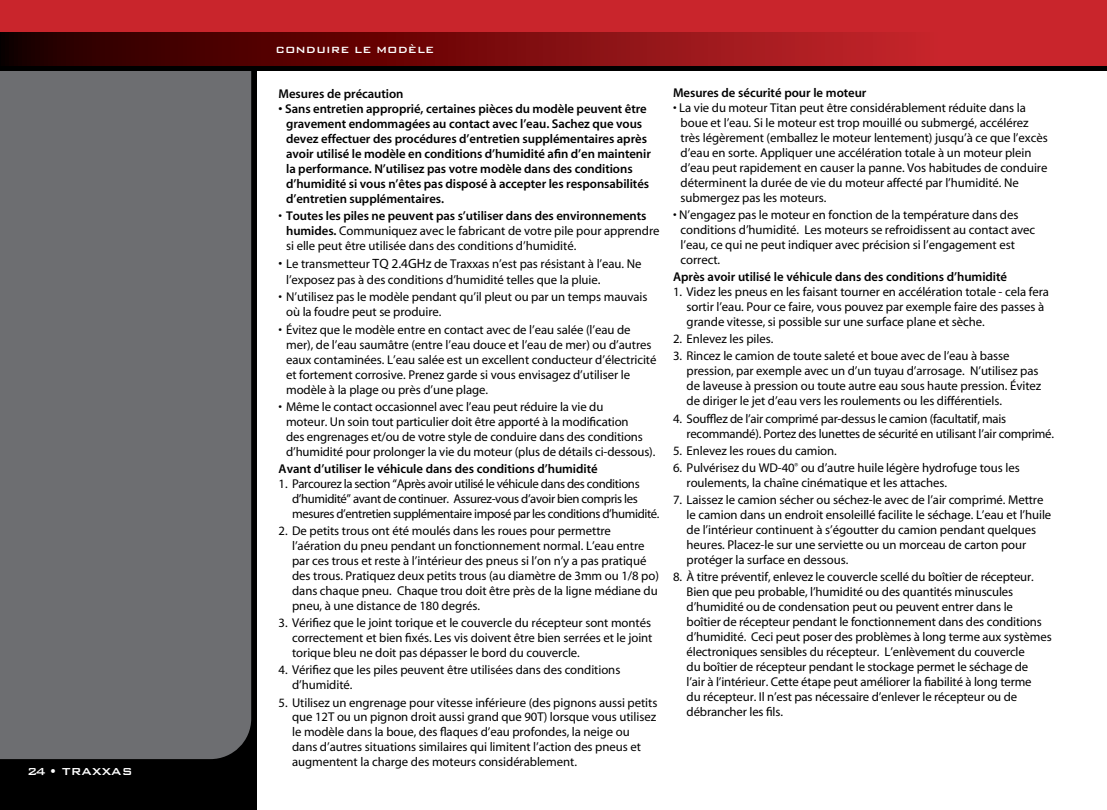
<style>
.page{position:relative;width:1107px;height:810px;background:#fff}
.page>*{position:absolute;margin:0;border:0;box-sizing:border-box;transform-origin:0 0}
.t1{font:13.5px "Bank Gothic Medium BT";color:#fff}
.t2{font:12.75px/15px "Myriad";letter-spacing:-.005em;color:#000}
.t3{font:600 12.75px/15px "Myriad";letter-spacing:-.005em;color:#000}
.t4{font:12.75px/15px "Myriad";letter-spacing:-.03em;color:#000}
.t5{font:12px "Bank Gothic Medium BT";color:#fff}
.s1{font-weight:600}
.s2{font-size:13.5px}
</style>
<div class="page">
<div style="left:0;top:13px;width:256px;height:797px;background:#000"></div>
<div style="left:0;top:71px;width:251px;height:688px;background:#6d6e71"></div>
<div style="left:0;top:0;width:1107px;height:70px;background:#000"></div>
<div style="left:0;top:0;width:1107px;height:51px;background:#c9252c"></div>
<svg style="left:0;top:32px;width:1107px;height:34px;background:#801012"></svg>
<p class="t1" style="left:27px;top:764px;width:107px">24 • TRAXXAS</p>
<p class="t5" style="left:275px;top:43px;width:160px">CONDUIRE LE MODÈLE</p>
<p class="t3" style="left:279px;top:86px;width:126px">Mesures de précaution</p>
<p class="t3" style="left:286px;top:101px;width:366px;text-indent:-7px">• Sans entretien approprié, certaines pièces du modèle peuvent être gravement endommagées au contact avec l’eau. Sachez que vous devez effectuer des procédures d’entretien supplémentaires après avoir utilisé le modèle en conditions d’humidité afin d’en maintenir la performance. N’utilisez pas votre modèle dans des conditions d’humidité si vous n’êtes pas disposé à accepter les responsabilités d’entretien supplémentaires.</p>
<p class="t2" style="left:286px;top:209px;width:375px;text-indent:-7px">• <span class="s1">Toutes les piles ne peuvent pas s’utiliser dans des environnements humides.</span> Communiquez avec le fabricant de votre pile pour apprendre si elle peut être utilisée dans des conditions d’humidité.</p>
<p class="t2" style="left:286px;top:256px;width:357px;line-height:16.2px;text-indent:-8px"><span class="s2">•</span> Le transmetteur <span class="s2">TQ 2.4GHz</span> de Traxxas n’est pas résistant à l’eau. Ne l’exposez pas à des conditions d’humidité telles que la pluie<span class="s2">.</span></p>
<p class="t2" style="left:286px;top:290px;width:363px;text-indent:-7px">• N’utilisez pas le modèle pendant qu’il pleut ou par un temps mauvais où la foudre peut se produire.</p>
<p class="t2" style="left:286px;top:322px;width:372px;text-indent:-7px">• Évitez que le modèle entre en contact avec de l’eau salée (l’eau de mer), de l’eau saumâtre (entre l’eau douce et l’eau de mer) ou d’autres eaux contaminées. L’eau salée est un excellent conducteur d’électricité et fortement corrosive. Prenez garde si vous envisagez d’utiliser le modèle à la plage ou près d’une plage.</p>
<p class="t2" style="left:286px;top:400px;width:371px;text-indent:-7px">• Même le contact occasionnel avec l’eau peut réduire la vie du<br>moteur. Un soin tout particulier doit être apporté à la modification<br>des engrenages et/ou de votre style de conduire dans des conditions d’humidité pour prolonger la vie du moteur (plus de détails ci-dessous).</p>
<p class="t3" style="left:279px;top:462px;width:321px">Avant d’utiliser le véhicule dans des conditions d’humidité</p>
<p class="t4" style="left:292px;top:477px;width:369px;text-indent:-14px">1. Parcourez la section “Après avoir utilisé le véhicule dans des conditions d’humidité” avant de continuer. Assurez-vous d’avoir bien compris les mesures d’entretien supplémentaire imposé par les conditions d’humidité.</p>
<p class="t2" style="left:292px;top:524px;width:368px;text-indent:-14px">2. De petits trous ont été moulés dans les roues pour permettre l’aération du pneu pendant un fonctionnement normal. L’eau entre par ces trous et reste à l’intérieur des pneus si l’on n’y a pas pratiqué des trous. Pratiquez deux petits trous (au diamètre de 3mm ou 1/8 po) dans chaque pneu. Chaque trou doit être près de la ligne médiane du pneu, à une distance de 180 degrés.</p>
<p class="t2" style="left:292px;top:616px;width:362px;text-align:justify;text-indent:-14px">3. Vérifiez que le joint torique et le couvercle du récepteur sont montés correctement et bien fixés. Les vis doivent être bien serrées et le joint torique bleu ne doit pas dépasser le bord du couvercle.</p>
<p class="t2" style="left:292px;top:663px;width:330px;text-indent:-14px">4. Vérifiez que les piles peuvent être utilisées dans des conditions d’humidité.</p>
<p class="t2" style="left:292px;top:695px;width:367px;text-indent:-14px">5. Utilisez un engrenage pour vitesse inférieure (des pignons aussi petits que 12T ou un pignon droit aussi grand que 90T) lorsque vous utilisez le modèle dans la boue, des flaques d’eau profondes, la neige ou dans d’autres situations similaires qui limitent l’action des pneus et augmentent la charge des moteurs considérablement.</p>
<p class="t3" style="left:673px;top:86px;width:195px">Mesures de sécurité pour le moteur</p>
<p class="t2" style="left:681px;top:101px;width:369px;text-indent:-7px">• La vie du moteur Titan peut être considérablement réduite dans la boue et l’eau. Si le moteur est trop mouillé ou submergé, accélérez très légèrement (emballez le moteur lentement) jusqu’à ce que l’excès d’eau en sorte. Appliquer une accélération totale à un moteur plein d’eau peut rapidement en causer la panne. Vos habitudes de conduire déterminent la durée de vie du moteur affecté par l’humidité. Ne submergez pas les moteurs.</p>
<p class="t2" style="left:681px;top:208px;width:356px;text-indent:-7px">• N’engagez pas le moteur en fonction de la température dans des conditions d’humidité. Les moteurs se refroidissent au contact avec l’eau, ce qui ne peut indiquer avec précision si l’engagement est correct.</p>
<p class="t3" style="left:673px;top:270px;width:335px">Après avoir utilisé le véhicule dans des conditions d’humidité</p>
<p class="t2" style="left:687px;top:285px;width:364px;text-indent:-14px">1. Videz les pneus en les faisant tourner en accélération totale - cela fera sortir l’eau. Pour ce faire, vous pouvez par exemple faire des passes à grande vitesse, si possible sur une surface plane et sèche.</p>
<p class="t2" style="left:673px;top:332px;width:102px">2. Enlevez les piles.</p>
<p class="t2" style="left:687px;top:349px;width:356px;text-indent:-14px">3. Rincez le camion de toute saleté et boue avec de l’eau à basse pression, par exemple avec un d’un tuyau d’arrosage. N’utilisez pas de laveuse à pression ou toute autre eau sous haute pression. Évitez de diriger le jet d’eau vers les roulements ou les différentiels.</p>
<p class="t2" style="left:687px;top:411px;width:369px;text-indent:-14px">4. Soufflez de l’air comprimé par-dessus le camion (facultatif, mais recommandé). Portez des lunettes de sécurité en utilisant l’air comprimé.</p>
<p class="t2" style="left:673px;top:444px;width:165px">5. Enlevez les roues du camion.</p>
<p class="t2" style="left:687px;top:461px;width:335px;text-indent:-14px">6. Pulvérisez du WD-40<sup>®</sup> ou d’autre huile légère hydrofuge tous les roulements, la chaîne cinématique et les attaches.</p>
<p class="t2" style="left:687px;top:493px;width:366px;text-indent:-14px">7. Laissez le camion sécher ou séchez-le avec de l’air comprimé. Mettre le camion dans un endroit ensoleillé facilite le séchage. L’eau et l’huile de l’intérieur continuent à s’égoutter du camion pendant quelques heures. Placez-le sur une serviette ou un morceau de carton pour protéger la surface en dessous.</p>
<p class="t2" style="left:687px;top:570px;width:367px;text-indent:-14px">8. À titre préventif, enlevez le couvercle scellé du boîtier de récepteur.<br>Bien que peu probable, l’humidité ou des quantités minuscules d’humidité ou de condensation peut ou peuvent entrer dans le<br>boîtier de récepteur pendant le fonctionnement dans des conditions d’humidité. Ceci peut poser des problèmes à long terme aux systèmes électroniques sensibles du récepteur. L’enlèvement du couvercle<br>du boîtier de récepteur pendant le stockage permet le séchage de<br>l’air à l’intérieur. Cette étape peut améliorer la fiabilité à long terme<br>du récepteur. Il n’est pas nécessaire d’enlever le récepteur ou de débrancher les fils.</p>
</div>
